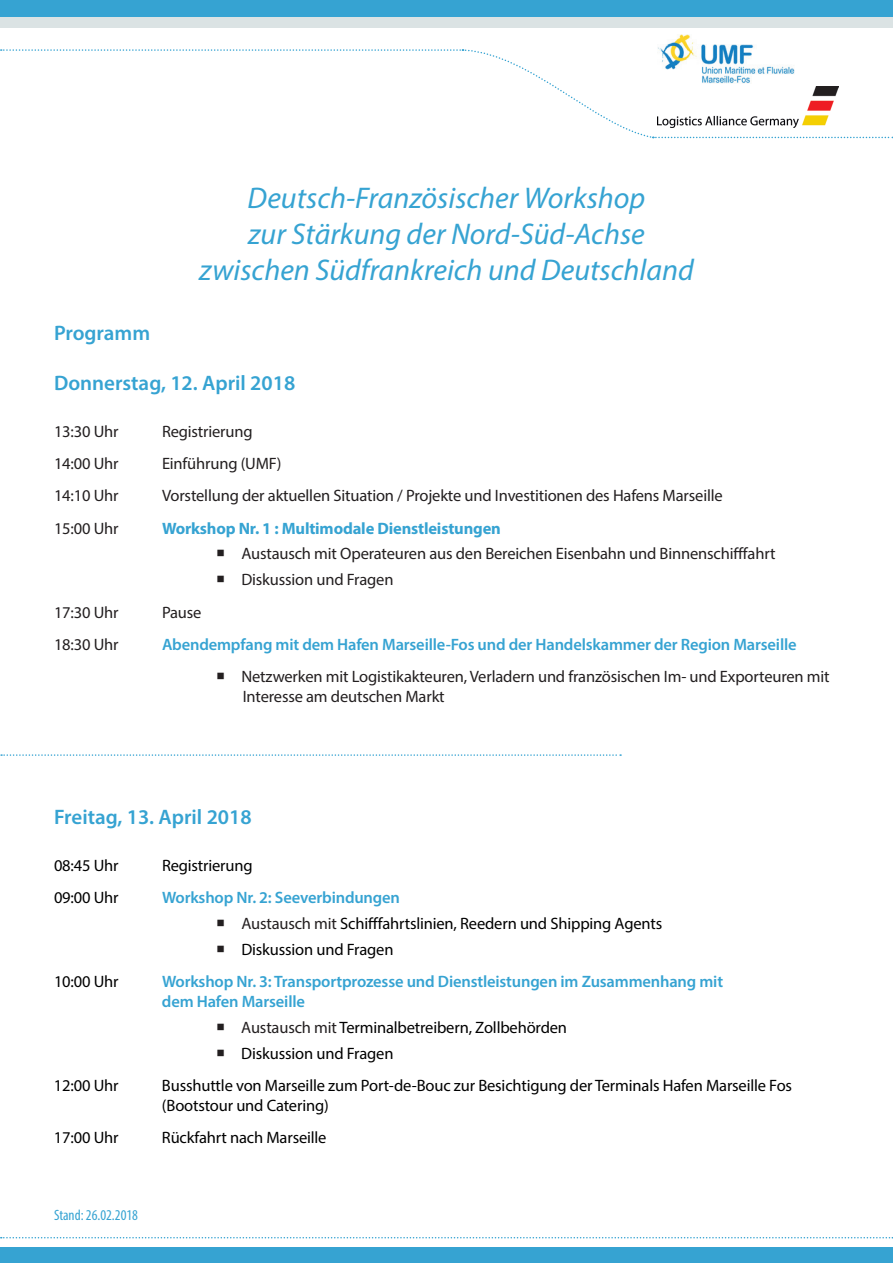
<style>
.page{position:relative;width:893px;height:1263px;background:#fff}
.page>*{position:absolute;margin:0;border:0;box-sizing:border-box;transform-origin:0 0}
.t1{font:italic 30px/36px "Myriad Pro";color:#36a3d2;text-align:center}
.t2{font:600 21px "Myriad Pro";color:#36a3d2}
.t3{font:16.5px/19.5px "Myriad Pro";letter-spacing:-.01em;color:#231f20}
.t4{font:16.5px/19.5px "Myriad Pro";letter-spacing:-.01em;color:#000001}
.t5{font:600 16.5px/19.5px "Myriad Pro";letter-spacing:-.01em;color:#36a3d2}
.t6{font:700 16.5px "Myriad Pro";letter-spacing:-.01em;color:#36a3d2}
.t7{font:condensed 15px "Myriad Pro";color:#36a3d2}
.s1{color:#231f20}
</style>
<div class="page">
<div style="left:0;top:0;width:893px;height:17px;background:#36a3d2"></div>
<div style="left:0;top:17px;width:893px;height:11px;background:#dbe3e4"></div>
<svg style="left:1px;top:754px;width:620px;height:2px"></svg>
<div style="left:0;top:1248px;width:893px;height:15px;background:#36a3d2"></div>
<svg style="left:1px;top:1237px;width:892px;height:1px"></svg>
<svg style="left:1px;top:49px;width:892px;height:90px"></svg>
<img style="left:657px;top:86px;width:182px;height:42px">
<img style="left:657px;top:35px;width:137px;height:49px">
<p class="t2" style="left:54px;top:319px;width:98px">Programm</p>
<h1 class="t1" style="left:199px;top:179px;width:496px">Deutsch-Französischer Workshop<br>zur Stärkung der Nord-Süd-Achse zwischen Südfrankreich und Deutschland</h1>
<p class="t2" style="left:54px;top:369px;width:243px">Donnerstag, 12. April 2018</p>
<p class="t3" style="left:54px;top:421px;width:66px">13:30 Uhr</p>
<p class="t3" style="left:162px;top:421px;width:92px">Registrierung</p>
<p class="t3" style="left:54px;top:453px;width:66px">14:00 Uhr</p>
<p class="t3" style="left:162px;top:453px;width:121px">Einführung (UMF)</p>
<p class="t3" style="left:54px;top:486px;width:66px">14:10 Uhr</p>
<p class="t3" style="left:162px;top:486px;width:562px">Vorstellung der aktuellen Situation / Projekte und Investitionen des Hafens Marseille</p>
<p class="t3" style="left:54px;top:518px;width:66px">15:00 Uhr</p>
<p class="t6" style="left:162px;top:517px;width:340px">Workshop Nr. 1 : Multimodale Dienstleistungen</p>
<p class="t3" style="left:216px;top:544px;width:561px">○ Austausch mit Operateuren aus den Bereichen Eisenbahn und Binnenschifffahrt</p>
<p class="t3" style="left:216px;top:570px;width:179px">○ Diskussion und Fragen</p>
<p class="t3" style="left:54px;top:602px;width:66px">17:30 Uhr</p>
<p class="t3" style="left:162px;top:602px;width:41px">Pause</p>
<p class="t3" style="left:54px;top:634px;width:66px">18:30 Uhr</p>
<p class="t5" style="left:162px;top:634px;width:636px">Abendempfang mit dem Hafen Marseille-Fos und der Handelskammer der Region Marseille</p>
<p class="t3" style="left:243px;top:666px;width:588px;text-indent:-27px">○ Netzwerken mit Logistikakteuren, Verladern und französischen Im- und Exporteuren mit<br>Interesse am deutschen Markt</p>
<p class="t2" style="left:54px;top:804px;width:199px">Freitag, 13. April 2018</p>
<p class="t4" style="left:54px;top:856px;width:66px">08:45 Uhr</p>
<p class="t4" style="left:162px;top:856px;width:92px">Registrierung</p>
<p class="t4" style="left:54px;top:888px;width:66px">09:00 Uhr</p>
<p class="t5" style="left:162px;top:888px;width:239px">Workshop Nr. 2: Seeverbindungen</p>
<p class="t4" style="left:216px;top:914px;width:448px"><span class="s1">○ Austausch mit</span> Schifffahrtslinien, Reedern und Shipping Agents</p>
<p class="t4" style="left:216px;top:940px;width:179px"><span class="s1">○</span> Diskussion und Fragen</p>
<p class="t4" style="left:54px;top:972px;width:66px">10:00 Uhr</p>
<p class="t5" style="left:162px;top:972px;width:563px">Workshop Nr. 3: Transportprozesse und Dienstleistungen im Zusammenhang mit dem Hafen Marseille</p>
<p class="t4" style="left:216px;top:1017px;width:353px"><span class="s1">○ Austausch mit</span> Terminalbetreibern, Zollbehörden</p>
<p class="t4" style="left:216px;top:1043px;width:179px"><span class="s1">○</span> Diskussion und Fragen</p>
<p class="t4" style="left:54px;top:1075px;width:66px">12:00 Uhr</p>
<p class="t4" style="left:162px;top:1075px;width:632px">Busshuttle von Marseille zum Port-de-Bouc zur Besichtigung der Terminals Hafen Marseille Fos (Bootstour und Catering)</p>
<p class="t4" style="left:54px;top:1127px;width:66px">17:00 Uhr</p>
<p class="t4" style="left:162px;top:1127px;width:166px">Rückfahrt nach Marseille</p>
<p class="t7" style="left:54px;top:1206px;width:85px">Stand: 26.02.2018</p>
</div>
